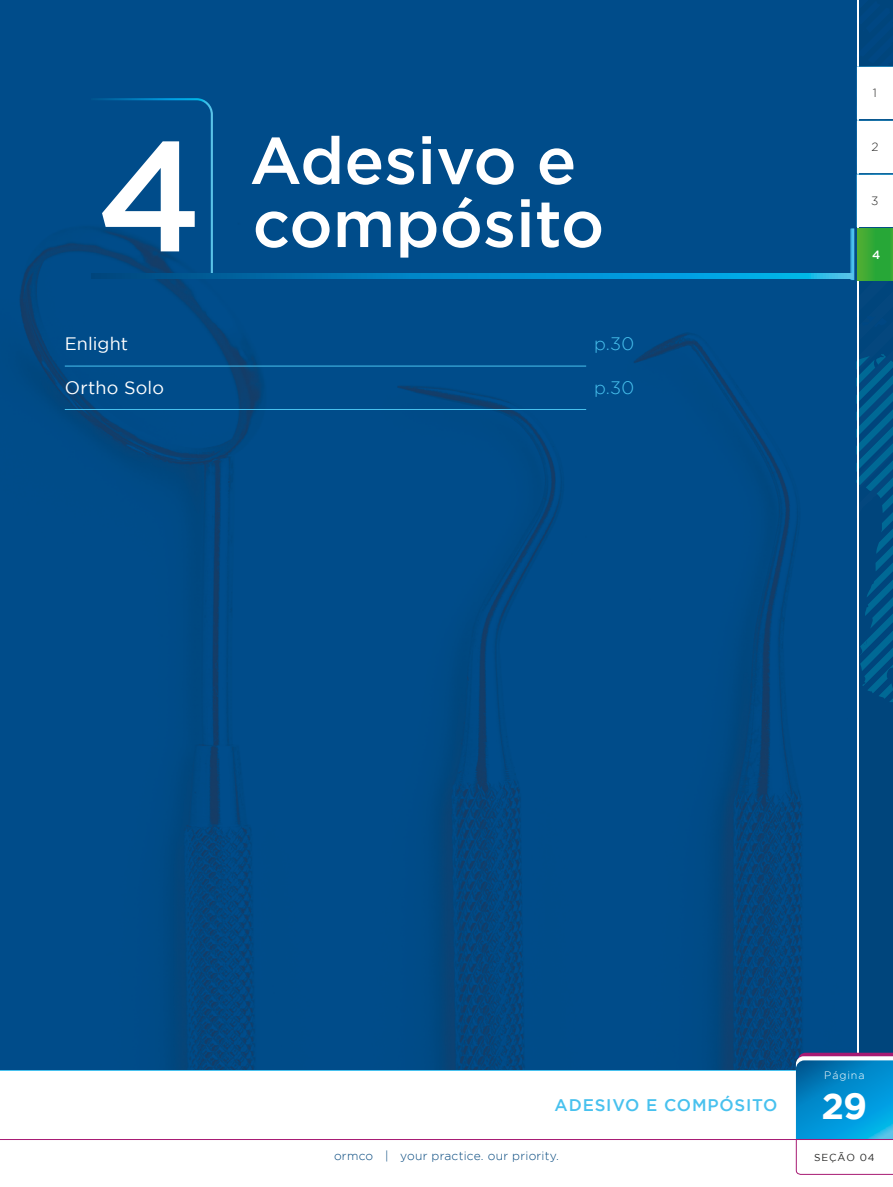
<style>
.page{position:relative;width:893px;height:1187px;background:#fff}
.page>*{position:absolute;margin:0;border:0;box-sizing:border-box;transform-origin:0 0}
.t1{font:500 156px "Gotham";color:#fff}
.t2{font:500 66px/63px "Gotham";color:#fff}
.t3{font:700 36.3px "Gotham";color:#fff}
.t4{font:18px "Gotham";letter-spacing:.005em;color:#fff}
.t5{font:300 18px "Gotham";color:#48c1ee}
.t6{font:500 16.8px "Gotham";letter-spacing:.05em;color:#48c1ee}
.t7{font:300 12px "Gotham";letter-spacing:.02em;color:#00457c}
.t8{font:300 12px "Gotham";color:#282827}
.t9{font:500 12px "Gotham";color:#fff}
.t10{font:300 10.8px "Gotham";letter-spacing:.085em;color:#fff}
.t11{font:10.2px "Gotham";letter-spacing:.085em;color:#282827}
</style>
<div class="page">
<img style="left:0;top:0;width:857px;height:1070px">
<hr style="left:0;top:1070px;width:893px;height:1px;background:#48c1ee">
<hr style="left:0;top:1138px;width:893px;height:1px;background:#a71a73">
<div style="left:857px;top:0;width:36px;height:1070px;background:#00457c"></div>
<hr style="left:857px;top:0;width:1px;height:1052px;background:#fff">
<svg style="left:795px;top:1052px;width:98px;height:122px"></svg>
<svg style="left:850px;top:0;width:43px;height:702px"></svg>
<svg style="left:857px;top:228px;width:36px;height:52px;background:#35a935"></svg>
<svg style="left:92px;top:97px;width:122px;height:177px;background:#024d8a"></svg>
<svg style="left:92px;top:274px;width:761px;height:5px;background:#0386c3"></svg>
<hr style="left:65px;top:366px;width:521px;height:1px;background:#48c1ee">
<hr style="left:65px;top:409px;width:521px;height:1px;background:#48c1ee">
<h1 class="t1" style="left:96px;top:107px;width:108px">4</h1>
<h2 class="t2" style="left:250px;top:128px;width:356px">Adesivo e compósito</h2>
<h3 class="t4" style="left:65px;top:334px;width:65px">Enlight</h3>
<h3 class="t5" style="left:594px;top:334px;width:42px">p.30</h3>
<h3 class="t4" style="left:65px;top:377px;width:101px">Ortho Solo</h3>
<h3 class="t5" style="left:594px;top:377px;width:42px">p.30</h3>
<p class="t8" style="left:873px;top:86px;width:6px">1</p>
<p class="t8" style="left:871px;top:140px;width:9px">2</p>
<p class="t8" style="left:871px;top:194px;width:9px">3</p>
<p class="t9" style="left:872px;top:247px;width:10px">4</p>
<h3 class="t6" style="left:555px;top:1095px;width:224px">ADESIVO E COMPÓSITO</h3>
<p class="t7" style="left:334px;top:1148px;width:226px">ormco | your practice. our priority.</p>
<p class="t10" style="left:824px;top:1069px;width:42px">Página</p>
<h3 class="t3" style="left:821px;top:1084px;width:47px">29</h3>
<p class="t11" style="left:814px;top:1151px;width:62px">SEÇÃO 04</p>
</div>
